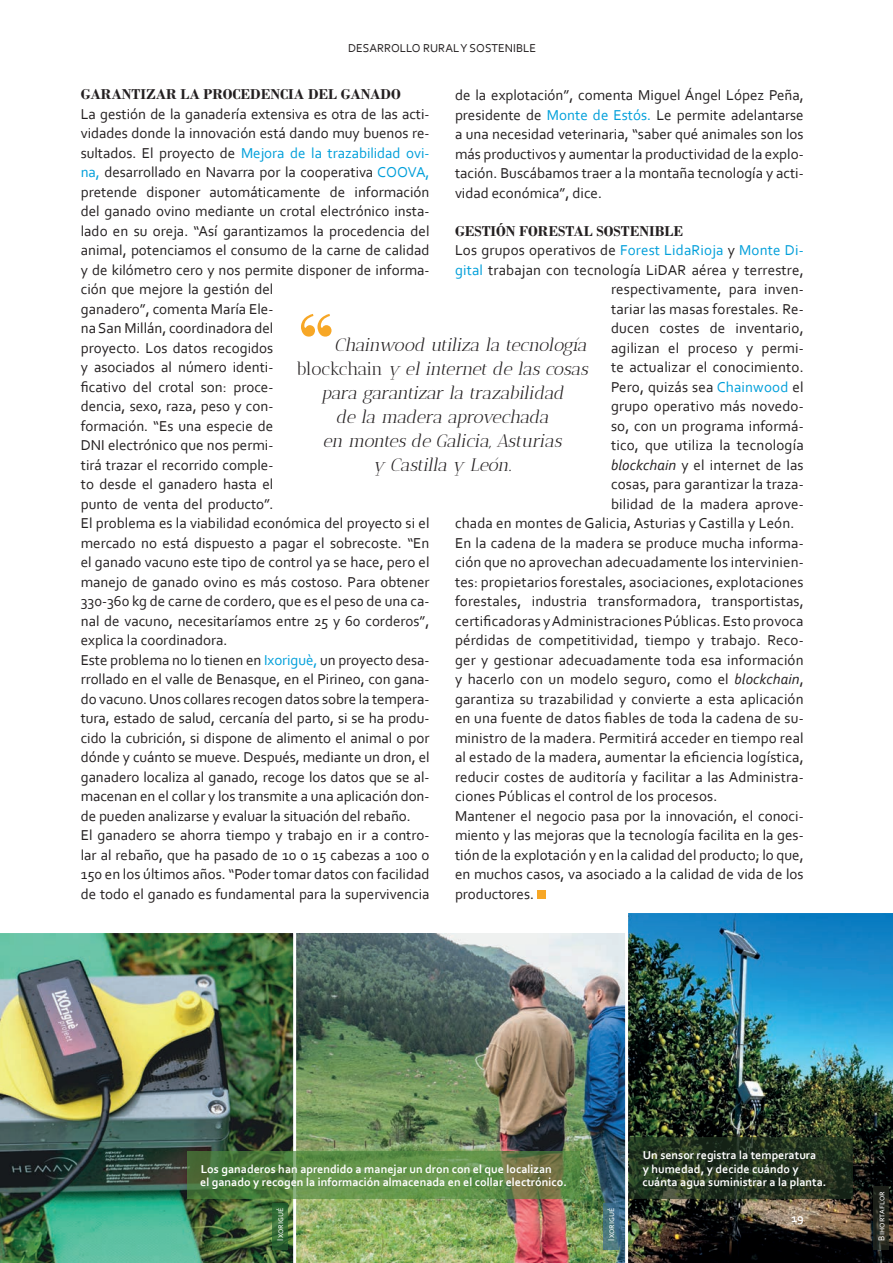
<style>
.page{position:relative;width:893px;height:1263px;background:#fff}
.page>*{position:absolute;margin:0;border:0;box-sizing:border-box;transform-origin:0 0}
.t1{font:700 75px "Bodoni";color:#f7a726}
.t2{font:italic 18px "Antic Didone";color:#231f20}
.cuerpo_de_texto{font:15px/19.5px "Corbel";color:#231f20;text-align:justify}
.subtitulo{font:700 15px "Bodoni";color:#231f20}
.cuerpo_de_texto-2{font:15px "Corbel";letter-spacing:.01em;color:#009fda}
.t3{font:700 12px/13.5px "Corbel";color:#fff}
.t4{font:12px "Corbel";color:#231f20}
.t5{font:9px "Corbel";color:#fff}
.s1{color:#009fda}
.s2{color:#231f20}
.s3{font-style:italic}
.s4{font-style:normal}
</style>
<div class="page">
<img style="left:298px;top:933px;width:327px;height:330px">
<div style="left:537px;top:890px;width:9px;height:9px;background:#f7a726"></div>
<img style="left:0;top:933px;width:298px;height:330px">
<img style="left:625px;top:913px;width:268px;height:350px">
<svg style="left:187px;top:1151px;width:393px;height:48px;background:#5d8645"></svg>
<svg style="left:629px;top:1137px;width:224px;height:62px;background:#253420"></svg>
<svg style="left:272px;top:1203px;width:15px;height:47px"></svg>
<svg style="left:603px;top:1203px;width:15px;height:47px"></svg>
<svg style="left:873px;top:1187px;width:16px;height:63px"></svg>
<p class="t4" style="left:348px;top:40px;width:190px">DESARROLLO RURAL Y SOSTENIBLE</p>
<p class="cuerpo_de_texto" style="left:455px;top:85px;width:350px">de la explotación”, comenta Miguel Ángel López Peña, presidente de <span class="s1">Monte de Estós.</span> Le permite adelantarse a una necesidad veterinaria, “saber qué animales son los más productivos y aumentar la productividad de la explo&shy;tación. Buscábamos traer a la montaña tecnología y acti&shy;vidad económica”, dice.</p>
<p class="subtitulo" style="left:455px;top:222px;width:230px">GESTIÓN FORESTAL SOSTENIBLE</p>
<p class="cuerpo_de_texto-2" style="left:455px;top:241px;width:350px"><span class="s2">Los grupos operativos de</span> Forest LidaRioja <span class="s2">y</span> Monte Di-</p>
<p class="cuerpo_de_texto" style="left:455px;top:260px;width:350px"><span class="s1">gital</span> trabajan con tecnología LiDAR aérea y terrestre,</p>
<p class="cuerpo_de_texto" style="left:611px;top:279px;width:194px">respectivamente, para inven-</p>
<p class="cuerpo_de_texto" style="left:611px;top:299px;width:194px">tariar las masas forestales. Re-</p>
<p class="cuerpo_de_texto" style="left:611px;top:318px;width:194px">ducen costes de inventario,</p>
<p class="cuerpo_de_texto" style="left:611px;top:338px;width:194px">agilizan el proceso y permi-</p>
<p class="cuerpo_de_texto" style="left:611px;top:357px;width:194px">te actualizar el conocimiento.</p>
<p class="cuerpo_de_texto" style="left:611px;top:377px;width:194px">Pero, quizás sea <span class="s1">Chainwood</span> el</p>
<p class="cuerpo_de_texto" style="left:611px;top:396px;width:194px">grupo operativo más novedo-</p>
<p class="cuerpo_de_texto" style="left:611px;top:416px;width:194px">so, con un programa informá-</p>
<p class="cuerpo_de_texto" style="left:611px;top:435px;width:194px">tico, que utiliza la tecnología</p>
<p class="cuerpo_de_texto" style="left:611px;top:455px;width:194px"><span class="s3">blockchain</span> y el internet de las</p>
<p class="cuerpo_de_texto" style="left:611px;top:474px;width:194px">cosas, para garantizar la traza-</p>
<p class="cuerpo_de_texto" style="left:611px;top:494px;width:194px">bilidad de la madera aprove-</p>
<p class="cuerpo_de_texto" style="left:455px;top:513px;width:341px">chada en montes de Galicia, Asturias y Castilla y León.</p>
<p class="cuerpo_de_texto" style="left:455px;top:533px;width:350px">En la cadena de la madera se produce mucha informa&shy;ción que no aprovechan adecuadamente los intervinien&shy;tes: propietarios forestales, asociaciones, explotaciones forestales, industria transformadora, transportistas, certificadoras y Administraciones Públicas. Esto provoca pérdidas de competitividad, tiempo y trabajo. Reco&shy;ger y gestionar adecuadamente toda esa información y hacerlo con un modelo seguro, como el <span class="s3">blockchain</span>, garantiza su trazabilidad y convierte a esta aplicación en una fuente de datos fiables de toda la cadena de su&shy;ministro de la madera. Permitirá acceder en tiempo real al estado de la madera, aumentar la eficiencia logística, reducir costes de auditoría y facilitar a las Administra&shy;ciones Públicas el control de los procesos.</p>
<p class="cuerpo_de_texto" style="left:455px;top:806px;width:350px">Mantener el negocio pasa por la innovación, el conoci&shy;miento y las mejoras que la tecnología facilita en la ges&shy;tión de la explotación y en la calidad del producto; lo que, en muchos casos, va asociado a la calidad de vida de los productores.</p>
<p class="subtitulo" style="left:81px;top:85px;width:321px">GARANTIZAR LA PROCEDENCIA DEL GANADO</p>
<p class="cuerpo_de_texto" style="left:81px;top:104px;width:350px;text-align:left">La gestión de la ganadería extensiva es otra de las acti&shy;vidades donde la innovación está dando muy buenos re&shy;sultados. El proyecto de <span class="s1">Mejora de la trazabilidad ovi&shy;na,</span> desarrollado en Navarra por la cooperativa <span class="s1">COOVA, </span>pretende disponer automáticamente de información del ganado ovino mediante un crotal electrónico insta&shy;lado en su oreja. “Así garantizamos la procedencia del animal, potenciamos el consumo de la carne de calidad y de kilómetro cero y nos permite disponer de informa&shy;ción que mejore la gestión del<br>ganadero”, comenta María Ele-<br>na San Millán, coordinadora del<br>proyecto. Los datos recogidos<br>y asociados al número identi-<br>ficativo del crotal son: proce-<br>dencia, sexo, raza, peso y con-<br>formación. “Es una especie de<br>DNI electrónico que nos permi-<br>tirá trazar el recorrido comple-<br>to desde el ganadero hasta el<br>punto de venta del producto”.<br>El problema es la viabilidad económica del proyecto si el mercado no está dispuesto a pagar el sobrecoste. “En el ganado vacuno este tipo de control ya se hace, pero el manejo de ganado ovino es más costoso. Para obtener 330-360 kg de carne de cordero, que es el peso de una ca&shy;nal de vacuno, necesitaríamos entre 25 y 60 corderos”, explica la coordinadora.</p>
<p class="cuerpo_de_texto" style="left:81px;top:650px;width:350px">Este problema no lo tienen en <span class="s1">Ixoriguè,</span> un proyecto desa&shy;rrollado en el valle de Benasque, en el Pirineo, con gana&shy;do vacuno. Unos collares recogen datos sobre la tempera&shy;tura, estado de salud, cercanía del parto, si se ha produ&shy;cido la cubrición, si dispone de alimento el animal o por dónde y cuánto se mueve. Después, mediante un dron, el ganadero localiza al ganado, recoge los datos que se al&shy;macenan en el collar y los transmite a una aplicación don&shy;de pueden analizarse y evaluar la situación del rebaño.</p>
<p class="cuerpo_de_texto" style="left:81px;top:825px;width:350px">El ganadero se ahorra tiempo y trabajo en ir a contro&shy;lar al rebaño, que ha pasado de 10 o 15 cabezas a 100 o 150 en los últimos años. “Poder tomar datos con facilidad de todo el ganado es fundamental para la supervivencia</p>
<p class="t1" style="left:298px;top:295px;width:38px">“</p>
<p class="t2" style="left:334px;top:334px;width:258px">Chainwood utiliza la tecnología</p>
<p class="t2" style="left:296px;top:358px;width:297px"><span class="s4">b l o c kc h ai n</span> y el internet de las cosas</p>
<p class="t2" style="left:321px;top:382px;width:248px">para garantizar la trazabilidad</p>
<p class="t2" style="left:336px;top:406px;width:218px">de la madera aprovechada</p>
<p class="t2" style="left:323px;top:430px;width:244px">en montes de Galicia, Asturias</p>
<p class="t2" style="left:373px;top:454px;width:144px">y Castilla y León.</p>
<p class="t3" style="left:200px;top:1162px;width:368px">Los ganaderos han aprendido a manejar un dron con el que localizan<br>el ganado y recogen la información almacenada en el collar electrónico.</p>
<p class="t5" style="left:275px;top:1240px;width:34px;rotate:-90deg">Ixorigué</p>
<p class="t5" style="left:606px;top:1240px;width:34px;rotate:-90deg">Ixorigué</p>
<p class="t3" style="left:642px;top:1148px;width:186px">Un sensor registra la temperatura<br>y humedad, y decide cuándo y cuánta agua suministrar a la planta.</p>
<p class="t3" style="left:791px;top:1211px;width:14px">19</p>
<p class="t5" style="left:876px;top:1240px;width:50px;rotate:-90deg">Bihortaflor</p>
</div>
